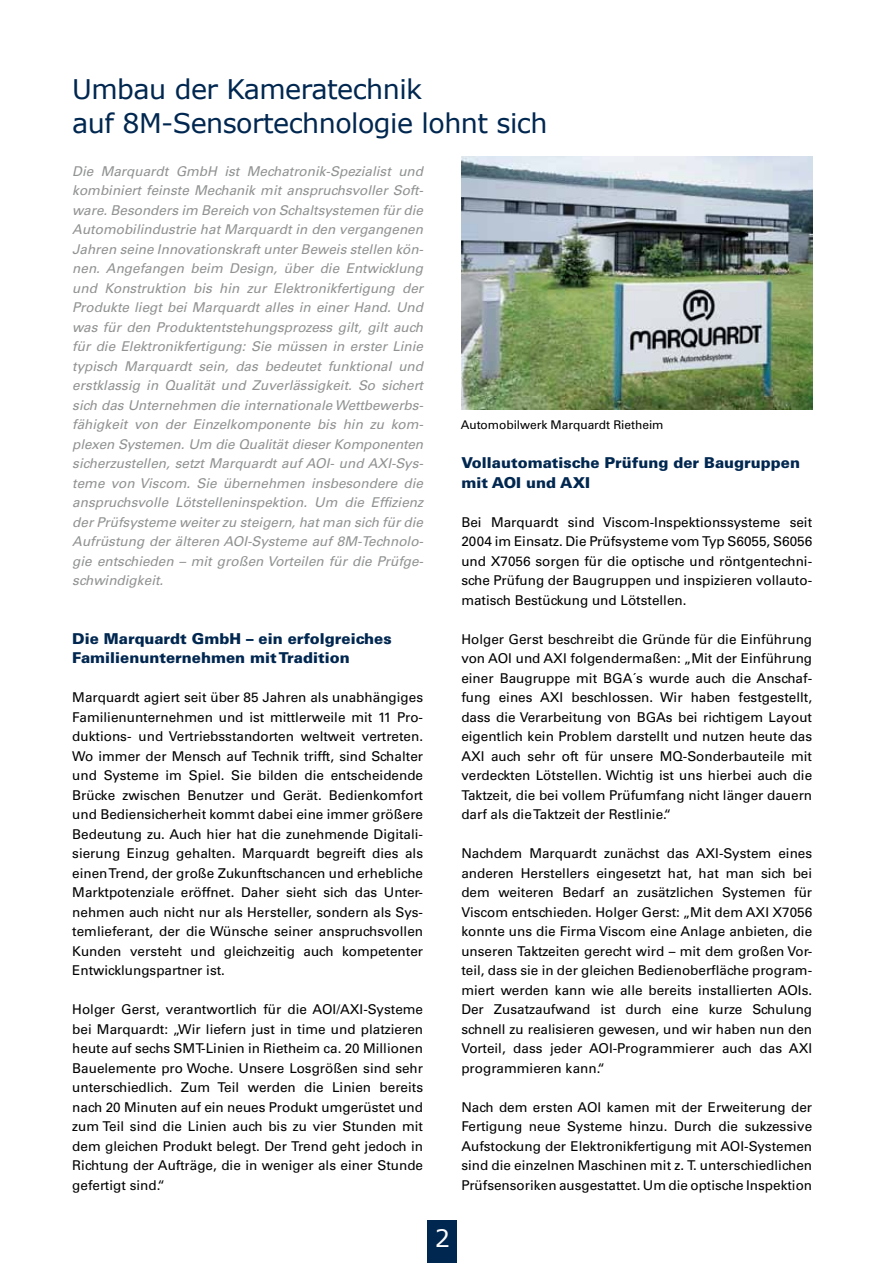
<style>
.page{position:relative;width:893px;height:1263px;background:#fff}
.page>*{position:absolute;margin:0;border:0;box-sizing:border-box;transform-origin:0 0}
._01_Headline{font:27px "Verdana";letter-spacing:-.02em;color:#002750}
.Seitenzahl{font:24px "Verdana";color:#fff}
._05_Subheadline{font:900 15px/19.5px "Univers";color:#002750}
._03_Fließtext{font:13.5px/19.5px "Univers";color:#000;text-align:justify}
._03_1_Fließtext_grau{font:italic 13.5px/19.5px "Univers";color:#919292;text-align:justify}
._04_Bildunterschrift{font:12px "Univers";letter-spacing:-.005em;color:#000}
</style>
<div class="page">
<div style="left:427px;top:1220px;width:30px;height:43px;background:#002750"></div>
<img style="left:461px;top:156px;width:351px;height:254px">
<p class="_01_Headline" style="left:72px;top:70px;width:351px">Umbau der Kameratechnik</p>
<p class="_01_Headline" style="left:72px;top:105px;width:477px">auf 8M-Sensortechnologie lohnt sich</p>
<p class="_03_1_Fließtext_grau" style="left:72px;top:161px;width:353px">Die Marquardt GmbH ist Mechatronik-Spezialist und kombiniert feinste Mechanik mit anspruchsvoller Soft&shy;ware. Besonders im Bereich von Schaltsystemen für die Automobilindustrie hat Marquardt in den vergangenen Jahren seine Innovationskraft unter Beweis stellen kön&shy;nen. Angefangen beim Design, über die Entwicklung und Konstruktion bis hin zur Elektronikfertigung der Produkte liegt bei Marquardt alles in einer Hand. Und was für den Produktentstehungsprozess gilt, gilt auch für die Elektronikfertigung: Sie müssen in erster Linie typisch Marquardt sein, das bedeutet funktional und erstklassig in Qualität und Zuverlässigkeit. So sichert sich das Unternehmen die internationale Wettbewerbs&shy;fähigkeit von der Einzelkomponente bis hin zu kom&shy;plexen Systemen. Um die Qualität dieser Komponenten sicherzustellen, setzt Marquardt auf AOI- und AXI-Sys&shy;teme von Viscom. Sie übernehmen insbesondere die anspruchsvolle Lötstelleninspektion. Um die Effizienz der Prüfsysteme weiter zu steigern, hat man sich für die Aufrüstung der älteren AOI-Systeme auf 8M-Technolo&shy;gie entschieden – mit großen Vorteilen für die Prüfge&shy;schwindigkeit.</p>
<p class="_05_Subheadline" style="left:72px;top:628px;width:321px">Die Marquardt GmbH – ein erfolgreiches<br>Familienunternehmen mit Tradition</p>
<p class="_03_Fließtext" style="left:72px;top:688px;width:352px">Marquardt agiert seit über 85 Jahren als unabhängiges Familienunternehmen und ist mittlerweile mit 11 Pro&shy;duktions- und Vertriebsstandorten weltweit vertreten.<br>Wo immer der Mensch auf Technik trifft, sind Schalter und Systeme im Spiel. Sie bilden die entscheidende Brücke zwischen Benutzer und Gerät. Bedienkomfort und Bediensicherheit kommt dabei eine immer größere Bedeutung zu. Auch hier hat die zunehmende Digitali&shy;sierung Einzug gehalten. Marquardt begreift dies als einen Trend, der große Zukunftschancen und erhebliche Marktpotenziale eröffnet. Daher sieht sich das Unter&shy;nehmen auch nicht nur als Hersteller, sondern als Sys&shy;temlieferant, der die Wünsche seiner anspruchsvollen Kunden versteht und gleichzeitig auch kompetenter Entwicklungspartner ist.</p>
<p class="_03_Fließtext" style="left:72px;top:1000px;width:352px">Holger Gerst, verantwortlich für die AOI/AXI-Systeme bei Marquardt: „Wir liefern just in time und platzieren heute auf sechs SMT-Linien in Rietheim ca. 20 Millionen Bauelemente pro Woche. Unsere Losgrößen sind sehr unterschiedlich. Zum Teil werden die Linien bereits nach 20 Minuten auf ein neues Produkt umgerüstet und zum Teil sind die Linien auch bis zu vier Stunden mit dem gleichen Produkt belegt. Der Trend geht jedoch in Richtung der Aufträge, die in weniger als einer Stunde gefertigt sind.“</p>
<p class="_04_Bildunterschrift" style="left:461px;top:418px;width:204px">Automobilwerk Marquardt Rietheim</p>
<p class="_05_Subheadline" style="left:461px;top:453px;width:340px">Vollautomatische Prüfung der Baugruppen mit AOI und AXI</p>
<p class="_03_Fließtext" style="left:461px;top:512px;width:352px">Bei Marquardt sind Viscom-Inspektionssysteme seit 2004 im Einsatz. Die Prüfsysteme vom Typ S6055, S6056 und X7056 sorgen für die optische und röntgentechni&shy;sche Prüfung der Baugruppen und inspizieren vollauto&shy;matisch Bestückung und Lötstellen.</p>
<p class="_03_Fließtext" style="left:461px;top:629px;width:352px">Holger Gerst beschreibt die Gründe für die Einführung von AOI und AXI folgendermaßen: „Mit der Einführung einer Baugruppe mit BGA´s wurde auch die Anschaf&shy;fung eines AXI beschlossen. Wir haben festgestellt, dass die Verarbeitung von BGAs bei richtigem Layout eigentlich kein Problem darstellt und nutzen heute das AXI auch sehr oft für unsere MQ-Sonderbauteile mit verdeckten Lötstellen. Wichtig ist uns hierbei auch die Taktzeit, die bei vollem Prüfumfang nicht länger dauern darf als die Taktzeit der Restlinie.“</p>
<p class="_03_Fließtext" style="left:461px;top:844px;width:352px">Nachdem Marquardt zunächst das AXI-System eines anderen Herstellers eingesetzt hat, hat man sich bei dem weiteren Bedarf an zusätzlichen Systemen für Viscom entschieden. Holger Gerst: „Mit dem AXI X7056 konnte uns die Firma Viscom eine Anlage anbieten, die unseren Taktzeiten gerecht wird – mit dem großen Vor&shy;teil, dass sie in der gleichen Bedienoberfläche program&shy;miert werden kann wie alle bereits installierten AOIs.<br>Der Zusatzaufwand ist durch eine kurze Schulung schnell zu realisieren gewesen, und wir haben nun den Vorteil, dass jeder AOI-Programmierer auch das AXI programmieren kann.“</p>
<p class="_03_Fließtext" style="left:461px;top:1097px;width:352px">Nach dem ersten AOI kamen mit der Erweiterung der Fertigung neue Systeme hinzu. Durch die sukzessive Aufstockung der Elektronikfertigung mit AOI-Systemen sind die einzelnen Maschinen mit z. T. unterschiedlichen Prüfsensoriken ausgestattet. Um die optische Inspektion</p>
<p class="Seitenzahl" style="left:435px;top:1222px;width:17px">2</p>
</div>
